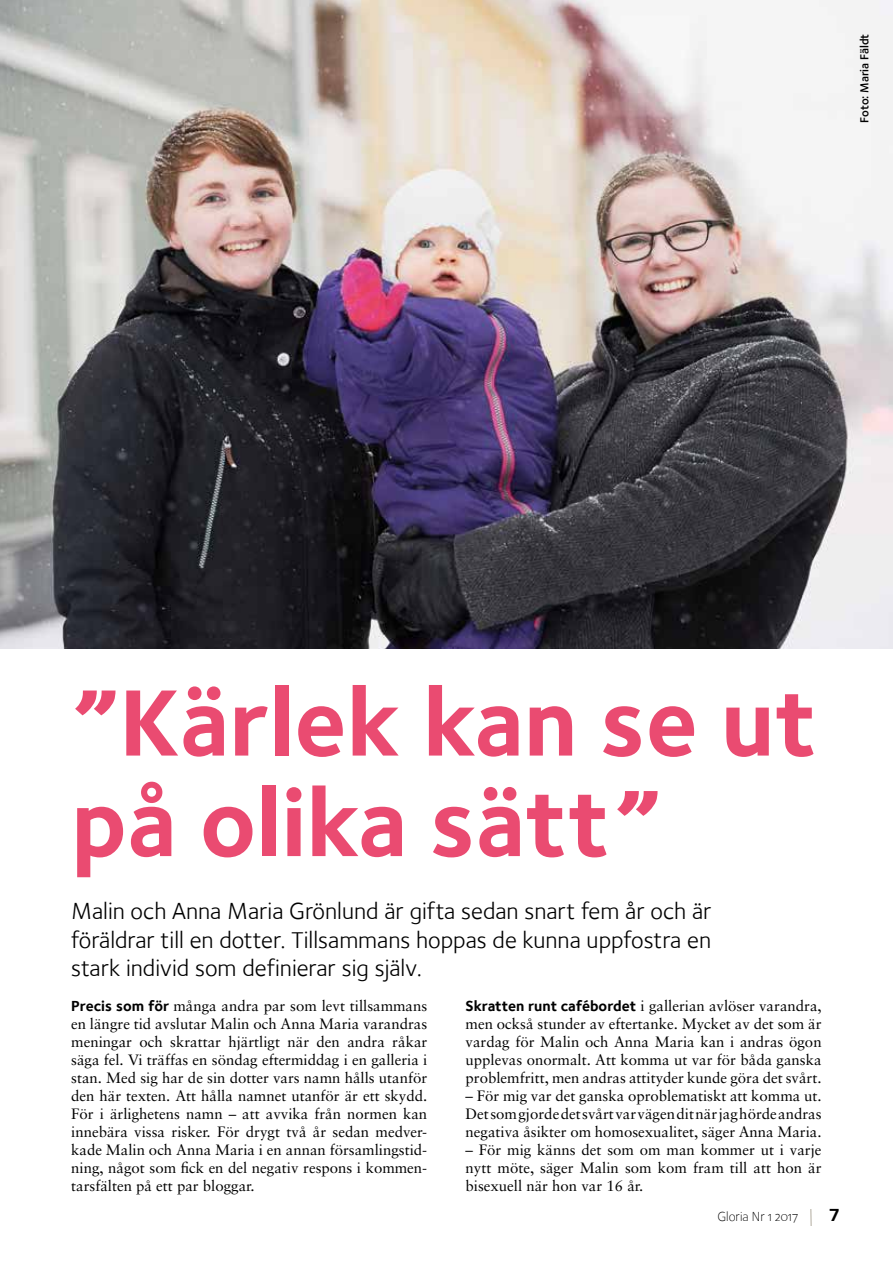
<style>
.page{position:relative;width:893px;height:1263px;background:#fff}
.page>*{position:absolute;margin:0;border:0;box-sizing:border-box;transform-origin:0 0}
.t1{font:700 97.5px/100.5px "Foundry Sterling";color:#ea4b71}
.t2{font:24px/28.5px "Foundry Sterling";color:#000;text-align:justify}
.t3{font:700 18px "Foundry Sterling";color:#000}
.t4{font:15px/18px "Sabon LT";color:#000;text-align:justify}
.t5{font:13.5px "Foundry Sterling Light OSF";color:#000}
.t6{font:600 12px "Foundry Sterling";color:#000}
.s1{font-family:"Foundry Sterling";font-weight:700}
</style>
<div class="page">
<svg style="left:810px;top:1209px;width:1px;height:17px"></svg>
<img style="left:0;top:0;width:893px;height:648px">
<p class="t6" style="left:857px;top:123px;width:90px;rotate:-90deg">Foto: Maria Fäldt</p>
<h1 class="t1" style="left:71px;top:671px;width:748px">”Kärlek kan se ut på olika sätt”</h1>
<h2 class="t2" style="left:71px;top:896px;width:642px">Malin och Anna Maria Grönlund är gifta sedan snart fem år och är föräldrar till en dotter. Tillsammans hoppas de kunna uppfostra en stark individ som definierar sig själv.</h2>
<p class="t4" style="left:71px;top:996px;width:358px"><span class="s1">Precis som för</span> många andra par som levt tillsammans en längre tid avslutar Malin och Anna Maria varandras meningar och skrattar hjärtligt när den andra råkar säga fel. Vi träffas en söndag eftermiddag i en galleria i stan. Med sig har de sin dotter vars namn hålls utanför den här texten. Att hålla namnet utanför är ett skydd.<br>För i ärlighetens namn – att avvika från normen kan innebära vissa risker. För drygt två år sedan medver&shy;kade Malin och Anna Maria i en annan församlingstid&shy;ning, något som fick en del negativ respons i kommen&shy;tarsfälten på ett par bloggar.</p>
<p class="t4" style="left:466px;top:996px;width:358px"><span class="s1">Skratten runt cafébordet</span> i gallerian avlöser varandra, men också stunder av eftertanke. Mycket av det som är vardag för Malin och Anna Maria kan i andras ögon upplevas onormalt. Att komma ut var för båda ganska problemfritt, men andras attityder kunde göra det svårt.</p>
<p class="t4" style="left:466px;top:1086px;width:358px">– För mig var det ganska oproblematiskt att komma ut.<br>Det som gjorde det svårt var vägen dit när jag hörde andras negativa åsikter om homosexualitet, säger Anna Maria.</p>
<p class="t4" style="left:466px;top:1140px;width:358px">– För mig känns det som om man kommer ut i varje nytt möte, säger Malin som kom fram till att hon är bisexuell när hon var 16 år.</p>
<p class="t5" style="left:717px;top:1209px;width:82px">Gloria Nr 1 2017</p>
<p class="t3" style="left:828px;top:1204px;width:13px">7</p>
</div>
